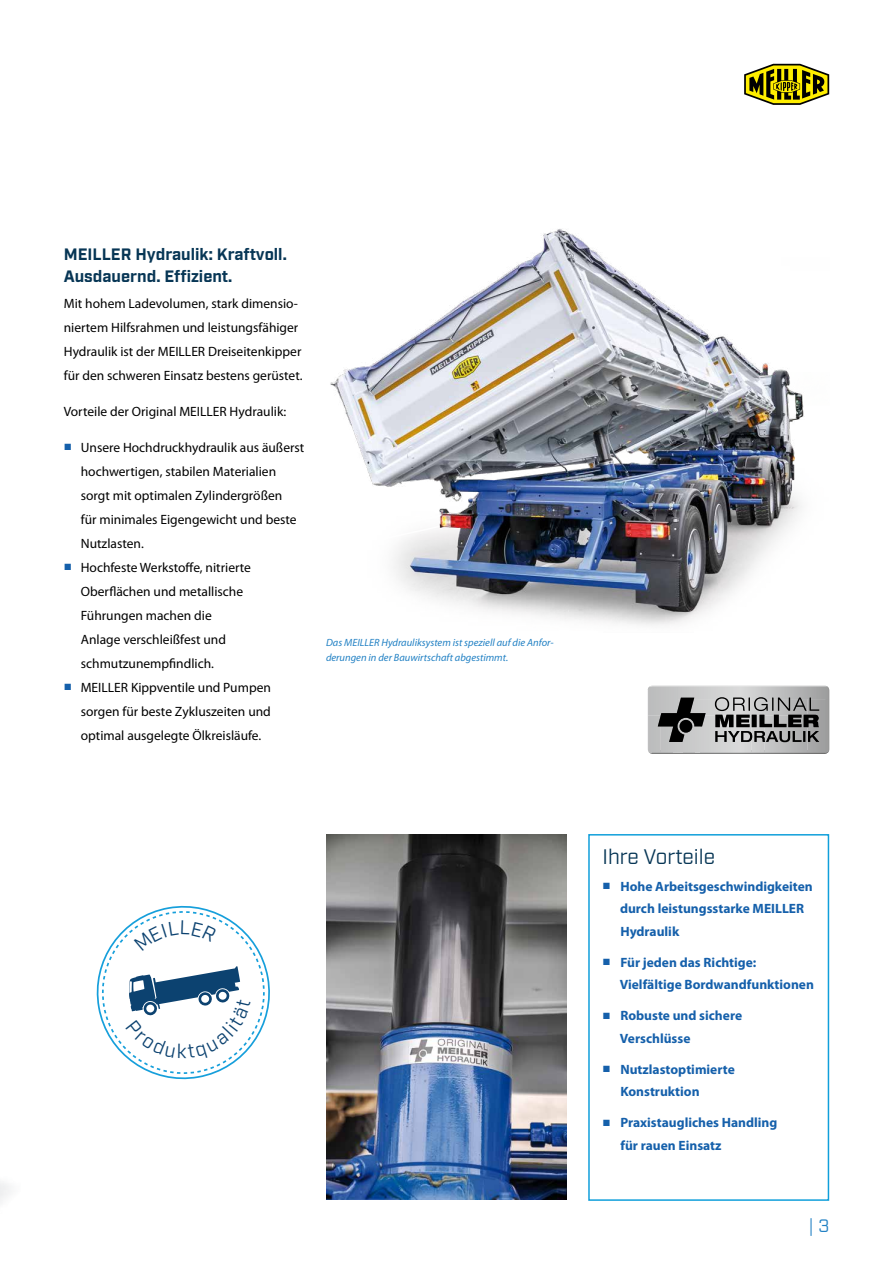
<style>
.page{position:relative;width:893px;height:1263px;background:#fff}
.page>*{position:absolute;margin:0;border:0;box-sizing:border-box;transform-origin:0 0}
.t1{font:21px "Industry";color:#073655}
.t2{font:18px "Industry";color:#2281c4}
.t3{font:700 16.5px/22.5px "Industry";color:#073655}
.t4{font:13.5px/24px "Myriad Pro";color:#000}
.t5{font:700 13.5px/22.5px "Myriad Pro";color:#1560ab}
.t6{font:italic 10.5px/15px "Myriad Pro";color:#2281c4}
.s1{font-family:"Arial";color:#1560ab}
.s2{font-family:"Arial";font-weight:400}
</style>
<div class="page">
<img style="left:649px;top:752px;width:179px;height:2px">
<img style="left:706px;top:699px;width:9px;height:16px">
<img style="left:648px;top:715px;width:10px;height:37px">
<img style="left:706px;top:715px;width:54px;height:37px">
<img style="left:764px;top:742px;width:44px;height:10px">
<svg style="left:715px;top:697px;width:104px;height:45px;background:#7c7c7d"></svg>
<svg style="left:658px;top:698px;width:48px;height:54px;background:#818182"></svg>
<div style="left:679px;top:720px;width:13px;height:13px;background:#000;border-radius:50%"></div>
<img style="left:330px;top:229px;width:474px;height:397px">
<img style="left:327px;top:834px;width:240px;height:365px">
<div style="left:588px;top:834px;width:241px;height:367px;border:2px solid #109fdb"></div>
<svg style="left:744px;top:64px;width:85px;height:41px"></svg>
<svg style="left:96px;top:905px;width:174px;height:175px"></svg>
<p class="t3" style="left:64px;top:243px;width:224px">MEILLER Hydraulik: Kraftvoll.<br>Ausdauernd. Effizient.</p>
<p class="t4" style="left:64px;top:291px;width:240px">Mit hohem Ladevolumen, stark dimensio&shy;niertem Hilfsrahmen und leistungsfähiger Hydraulik ist der MEILLER Dreiseitenkipper für den schweren Einsatz bestens gerüstet.</p>
<p class="t4" style="left:64px;top:399px;width:224px">Vorteile der Original MEILLER Hydraulik:</p>
<p class="t4" style="left:81px;top:435px;width:225px;text-indent:-17px"><span class="s1">■</span> Unsere Hochdruckhydraulik aus äußerst hochwertigen, stabilen Materialien sorgt mit optimalen Zylindergrößen<br>für minimales Eigengewicht und beste Nutzlasten.</p>
<p class="t4" style="left:81px;top:555px;width:172px;text-indent:-17px"><span class="s1">■</span> Hochfeste Werkstoffe, nitrierte<br>Oberflächen und metallische<br>Führungen machen die<br>Anlage verschleißfest und schmutzunempfindlich.</p>
<p class="t4" style="left:81px;top:675px;width:192px;text-align:justify;text-indent:-17px"><span class="s1">■</span> MEILLER Kippventile und Pumpen sorgen für beste Zykluszeiten und optimal ausgelegte Ölkreisläufe.</p>
<p class="t6" style="left:326px;top:635px;width:229px">Das MEILLER Hydrauliksystem ist speziell auf die Anfor&shy;derungen in der Bauwirtschaft abgestimmt.</p>
<h1 class="t1" style="left:602px;top:844px;width:114px">Ihre Vorteile</h1>
<p class="t5" style="left:620px;top:874px;width:194px;text-indent:-18px"><span class="s2">■</span> Hohe Arbeitsgeschwindigkeiten durch leistungsstarke MEILLER<br>Hydraulik</p>
<p class="t5" style="left:620px;top:950px;width:196px;text-indent:-17px"><span class="s2">■</span> Für jeden das Richtige:<br>Vielfältige Bordwandfunktionen</p>
<p class="t5" style="left:620px;top:1004px;width:124px;text-indent:-17px"><span class="s2">■</span> Robuste und sichere<br>Verschlüsse</p>
<p class="t5" style="left:620px;top:1057px;width:116px;text-indent:-18px"><span class="s2">■</span> Nutzlastoptimierte<br>Konstruktion</p>
<p class="t5" style="left:620px;top:1111px;width:158px;text-indent:-18px"><span class="s2">■</span> Praxistaugliches Handling für rauen Einsatz</p>
<h2 class="t2" style="left:809px;top:1215px;width:22px">| 3</h2>
</div>
